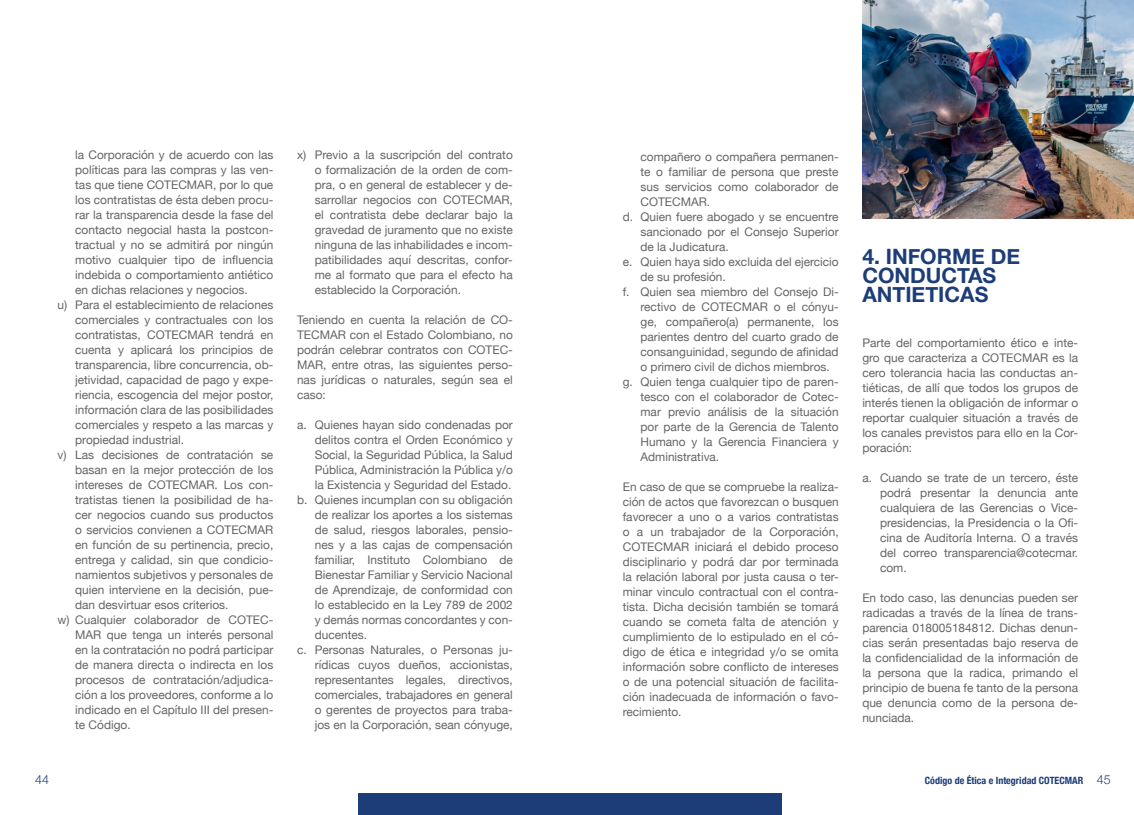
<style>
.page{position:relative;width:1134px;height:815px;background:#fff}
.page>*{position:absolute;margin:0;border:0;box-sizing:border-box;transform-origin:0 0}
.t1{font:700 21.12px/19px "Helvetica Neue";color:#1c3d78}
.t2{font:300 12.5px "Helvetica Neue";color:#1c3d78}
.t3{font:11.88px/15px "Helvetica Neue";color:#636466;text-align:justify}
.t4{font:700 condensed 10px "Helvetica Neue";color:#1c3d78}
.s1{font-weight:300;font-stretch:normal;font-size:12.5px}
</style>
<div class="page">
<div style="left:358px;top:794px;width:423px;height:21px;background:#1c3d78"></div>
<img style="left:862px;top:0;width:272px;height:219px">
<p class="t3" style="left:75px;top:148px;width:200px">la Corporación y de acuerdo con las</p>
<p class="t3" style="left:75px;top:163px;width:200px">políticas para las compras y las ven-</p>
<p class="t3" style="left:75px;top:178px;width:200px">tas que tiene COTECMAR, por lo que</p>
<p class="t3" style="left:75px;top:193px;width:200px">los contratistas de ésta deben procu-</p>
<p class="t3" style="left:75px;top:208px;width:200px">rar la transparencia desde la fase del</p>
<p class="t3" style="left:75px;top:223px;width:200px">contacto negocial hasta la postcon-</p>
<p class="t3" style="left:75px;top:238px;width:200px">tractual y no se admitirá por ningún</p>
<p class="t3" style="left:75px;top:253px;width:200px">motivo cualquier tipo de influencia</p>
<p class="t3" style="left:75px;top:268px;width:200px">indebida o comportamiento antiético</p>
<p class="t3" style="left:75px;top:283px;width:174px">en dichas relaciones y negocios.</p>
<p class="t3" style="left:57px;top:298px;width:217px">u) Para el establecimiento de relaciones</p>
<p class="t3" style="left:75px;top:313px;width:200px">comerciales y contractuales con los</p>
<p class="t3" style="left:75px;top:328px;width:200px">contratistas, COTECMAR tendrá en</p>
<p class="t3" style="left:75px;top:343px;width:200px">cuenta y aplicará los principios de</p>
<p class="t3" style="left:75px;top:358px;width:200px">transparencia, libre concurrencia, ob-</p>
<p class="t3" style="left:75px;top:373px;width:200px">jetividad, capacidad de pago y expe-</p>
<p class="t3" style="left:75px;top:388px;width:200px">riencia, escogencia del mejor postor,</p>
<p class="t3" style="left:75px;top:403px;width:200px">información clara de las posibilidades</p>
<p class="t3" style="left:75px;top:418px;width:200px">comerciales y respeto a las marcas y</p>
<p class="t3" style="left:75px;top:433px;width:110px">propiedad industrial.</p>
<p class="t3" style="left:57px;top:448px;width:217px">v) Las decisiones de contratación se</p>
<p class="t3" style="left:75px;top:463px;width:200px">basan en la mejor protección de los</p>
<p class="t3" style="left:75px;top:478px;width:200px">intereses de COTECMAR. Los con-</p>
<p class="t3" style="left:75px;top:493px;width:200px">tratistas tienen la posibilidad de ha-</p>
<p class="t3" style="left:75px;top:508px;width:200px">cer negocios cuando sus productos</p>
<p class="t3" style="left:75px;top:523px;width:200px">o servicios convienen a COTECMAR</p>
<p class="t3" style="left:75px;top:538px;width:200px">en función de su pertinencia, precio,</p>
<p class="t3" style="left:75px;top:553px;width:200px">entrega y calidad, sin que condicio-</p>
<p class="t3" style="left:75px;top:568px;width:200px">namientos subjetivos y personales de</p>
<p class="t3" style="left:75px;top:583px;width:200px">quien interviene en la decisión, pue-</p>
<p class="t3" style="left:75px;top:598px;width:155px">dan desvirtuar esos criterios.</p>
<p class="t3" style="left:57px;top:613px;width:217px">w) Cualquier colaborador de COTEC-</p>
<p class="t3" style="left:75px;top:628px;width:200px">MAR que tenga un interés personal</p>
<p class="t3" style="left:75px;top:643px;width:200px">en la contratación no podrá participar</p>
<p class="t3" style="left:75px;top:658px;width:200px">de manera directa o indirecta en los</p>
<p class="t3" style="left:75px;top:673px;width:200px">procesos de contratación/adjudica-</p>
<p class="t3" style="left:75px;top:688px;width:200px">ción a los proveedores, conforme a lo</p>
<p class="t3" style="left:75px;top:703px;width:200px">indicado en el Capítulo III del presen-</p>
<p class="t3" style="left:75px;top:718px;width:57px">te Código.</p>
<p class="t3" style="left:315px;top:148px;width:200px;text-indent:-18px">x) Previo a la suscripción del contrato o formalización de la orden de com&shy;pra, o en general de establecer y de&shy;sarrollar negocios con COTECMAR, el contratista debe declarar bajo la gravedad de juramento que no existe ninguna de las inhabilidades e incom&shy;patibilidades aquí descritas, confor&shy;me al formato que para el efecto ha establecido la Corporación.</p>
<p class="t3" style="left:297px;top:313px;width:217px">Teniendo en cuenta la relación de CO-TECMAR con el Estado Colombiano, no podrán celebrar contratos con COTEC-MAR, entre otras, las siguientes perso&shy;nas jurídicas o naturales, según sea el caso:</p>
<p class="t3" style="left:297px;top:418px;width:217px">a. Quienes hayan sido condenadas por</p>
<p class="t3" style="left:315px;top:433px;width:200px">delitos contra el Orden Económico y</p>
<p class="t3" style="left:315px;top:448px;width:200px">Social, la Seguridad Pública, la Salud</p>
<p class="t3" style="left:315px;top:463px;width:200px">Pública, Administración la Pública y/o</p>
<p class="t3" style="left:315px;top:478px;width:198px">la Existencia y Seguridad del Estado.</p>
<p class="t3" style="left:297px;top:493px;width:217px">b. Quienes incumplan con su obligación</p>
<p class="t3" style="left:315px;top:508px;width:200px">de realizar los aportes a los sistemas</p>
<p class="t3" style="left:315px;top:523px;width:200px">de salud, riesgos laborales, pensio-</p>
<p class="t3" style="left:315px;top:538px;width:200px">nes y a las cajas de compensación</p>
<p class="t3" style="left:315px;top:553px;width:200px">familiar, Instituto Colombiano de</p>
<p class="t3" style="left:315px;top:568px;width:200px">Bienestar Familiar y Servicio Nacional</p>
<p class="t3" style="left:315px;top:583px;width:200px">de Aprendizaje, de conformidad con</p>
<p class="t3" style="left:315px;top:598px;width:200px">lo establecido en la Ley 789 de 2002</p>
<p class="t3" style="left:315px;top:613px;width:200px">y demás normas concordantes y con-</p>
<p class="t3" style="left:315px;top:628px;width:54px">ducentes.</p>
<p class="t3" style="left:297px;top:643px;width:217px">c. Personas Naturales, o Personas ju-</p>
<p class="t3" style="left:315px;top:658px;width:200px">rídicas cuyos dueños, accionistas,</p>
<p class="t3" style="left:315px;top:673px;width:200px">representantes legales, directivos,</p>
<p class="t3" style="left:315px;top:688px;width:200px">comerciales, trabajadores en general</p>
<p class="t3" style="left:315px;top:703px;width:200px">o gerentes de proyectos para traba-</p>
<p class="t3" style="left:315px;top:718px;width:200px">jos en la Corporación, sean cónyuge,</p>
<p class="t3" style="left:640px;top:150px;width:200px">compañero o compañera permanen-</p>
<p class="t3" style="left:640px;top:165px;width:200px">te o familiar de persona que preste</p>
<p class="t3" style="left:640px;top:180px;width:200px">sus servicios como colaborador de</p>
<p class="t3" style="left:640px;top:195px;width:71px">COTECMAR.</p>
<p class="t3" style="left:623px;top:209px;width:217px">d. Quien fuere abogado y se encuentre</p>
<p class="t3" style="left:640px;top:224px;width:200px">sancionado por el Consejo Superior</p>
<p class="t3" style="left:640px;top:239px;width:90px">de la Judicatura.</p>
<p class="t3" style="left:623px;top:254px;width:217px">e. Quien haya sido excluida del ejercicio</p>
<p class="t3" style="left:640px;top:269px;width:87px">de su profesión.</p>
<p class="t3" style="left:623px;top:284px;width:217px">f. Quien sea miembro del Consejo Di-</p>
<p class="t3" style="left:640px;top:299px;width:200px">rectivo de COTECMAR o el cónyu-</p>
<p class="t3" style="left:640px;top:314px;width:200px">ge, compañero(a) permanente, los</p>
<p class="t3" style="left:640px;top:329px;width:200px">parientes dentro del cuarto grado de</p>
<p class="t3" style="left:640px;top:344px;width:200px">consanguinidad, segundo de afinidad</p>
<p class="t3" style="left:640px;top:359px;width:191px">o primero civil de dichos miembros.</p>
<p class="t3" style="left:623px;top:374px;width:217px">g. Quien tenga cualquier tipo de paren-</p>
<p class="t3" style="left:640px;top:389px;width:200px">tesco con el colaborador de Cotec-</p>
<p class="t3" style="left:640px;top:404px;width:200px">mar previo análisis de la situación</p>
<p class="t3" style="left:640px;top:419px;width:200px">por parte de la Gerencia de Talento</p>
<p class="t3" style="left:640px;top:434px;width:200px">Humano y la Gerencia Financiera y</p>
<p class="t3" style="left:640px;top:449px;width:80px">Administrativa.</p>
<p class="t3" style="left:623px;top:479px;width:217px">En caso de que se compruebe la realiza&shy;ción de actos que favorezcan o busquen favorecer a uno o a varios contratistas o a un trabajador de la Corporación, COTECMAR iniciará el debido proceso disciplinario y podrá dar por terminada la relación laboral por justa causa o ter&shy;minar vinculo contractual con el contra&shy;tista. Dicha decisión también se tomará cuando se cometa falta de atención y cumplimiento de lo estipulado en el có&shy;digo de ética e integridad y/o se omita información sobre conflicto de intereses o de una potencial situación de facilita&shy;ción inadecuada de información o favo&shy;recimiento.</p>
<h1 class="t1" style="left:862px;top:248px;width:159px">4. INFORME DE<br>CONDUCTAS<br>ANTIETICAS</h1>
<p class="t3" style="left:862px;top:336px;width:217px">Parte del comportamiento ético e inte&shy;gro que caracteriza a COTECMAR es la cero tolerancia hacia las conductas an&shy;tiéticas, de allí que todos los grupos de interés tienen la obligación de informar o reportar cualquier situación a través de los canales previstos para ello en la Cor&shy;poración:</p>
<p class="t3" style="left:880px;top:471px;width:200px;text-indent:-18px">a. Cuando se trate de un tercero, éste podrá presentar la denuncia ante cualquiera de las Gerencias o Vice&shy;presidencias, la Presidencia o la Ofi&shy;cina de Auditoría Interna. O a través del correo transparencia@cotecmar. com.</p>
<p class="t3" style="left:862px;top:591px;width:217px">En todo caso, las denuncias pueden ser radicadas a través de la línea de trans&shy;parencia 018005184812. Dichas denun&shy;cias serán presentadas bajo reserva de la confidencialidad de la información de la persona que la radica, primando el principio de buena fe tanto de la persona que denuncia como de la persona de&shy;nunciada.</p>
<p class="t2" style="left:35px;top:769px;width:15px">44</p>
<p class="t4" style="left:925px;top:772px;width:187px">Código de Ética e Integridad COTECMAR <span class="s1">45</span></p>
</div>
